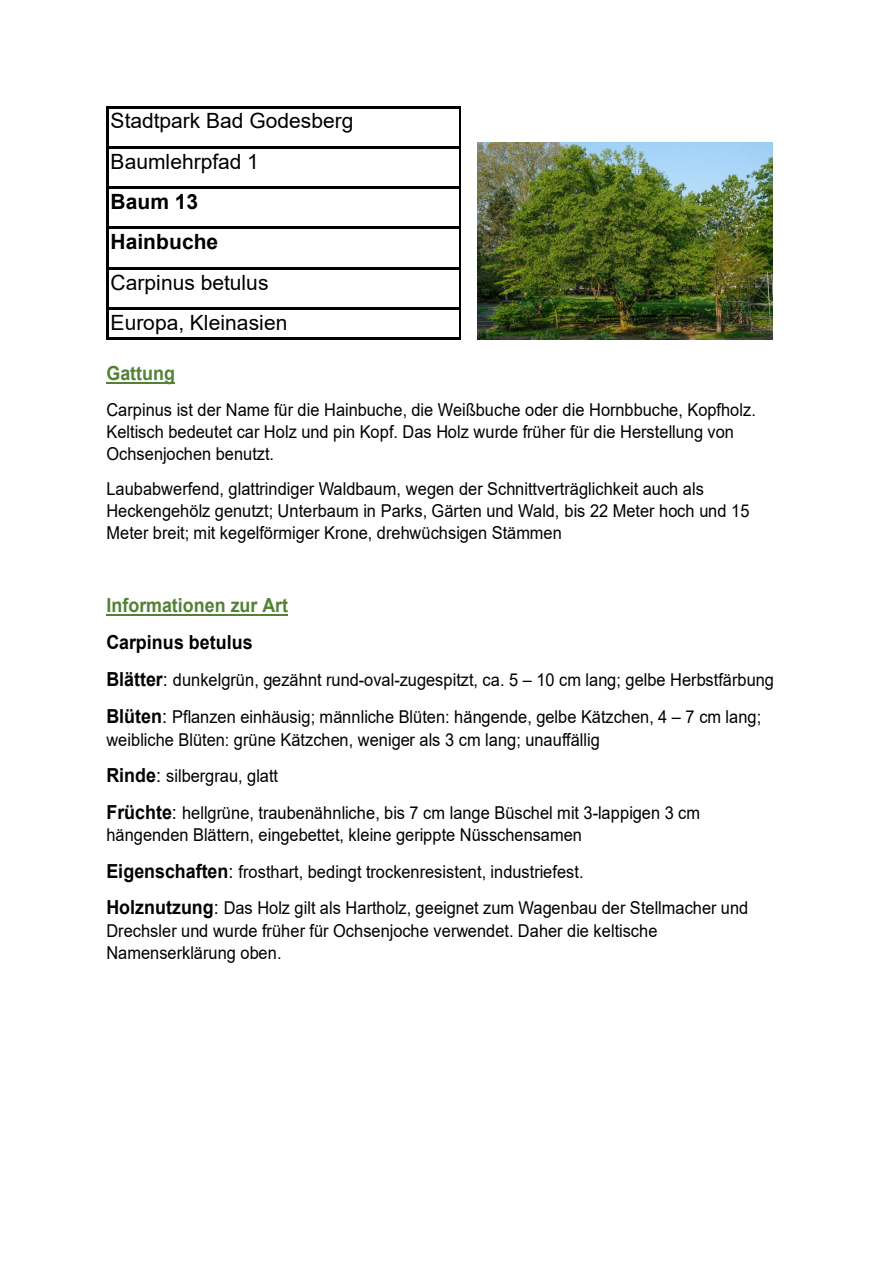
<style>
.page{position:relative;width:894px;height:1263px;background:#fff}
.page>*{position:absolute;margin:0;border:0;box-sizing:border-box;transform-origin:0 0}
.t1{font:21px/40.5px "Arial";color:#000}
.t2{font:700 21px/40.2px "Arial";letter-spacing:.005em;color:#000}
.t3{font:700 19.35px "Arial";color:#538135;scale:.92 1}
.t4{font:700 19.35px "Arial";letter-spacing:.005em;color:#000;scale:.92 1}
.t5{font:17.7px/36.5px "Arial";letter-spacing:.005em;color:#000;scale:.92 1}
.s1{font-weight:700;font-size:19.35px}
.s2{font-size:19.35px}
</style>
<div class="page">
<hr style="left:108px;top:106px;width:351px;height:2px;background:#000">
<hr style="left:106px;top:108px;width:2px;height:38px;background:#000">
<hr style="left:459px;top:108px;width:2px;height:38px;background:#000">
<hr style="left:108px;top:146px;width:351px;height:3px;background:#000">
<hr style="left:106px;top:149px;width:2px;height:38px;background:#000">
<hr style="left:459px;top:149px;width:2px;height:38px;background:#000">
<hr style="left:108px;top:187px;width:351px;height:2px;background:#000">
<hr style="left:106px;top:189px;width:2px;height:38px;background:#000">
<hr style="left:459px;top:189px;width:2px;height:38px;background:#000">
<hr style="left:108px;top:227px;width:351px;height:2px;background:#000">
<hr style="left:106px;top:229px;width:2px;height:38px;background:#000">
<hr style="left:459px;top:229px;width:2px;height:38px;background:#000">
<hr style="left:108px;top:267px;width:351px;height:2px;background:#000">
<hr style="left:106px;top:269px;width:2px;height:39px;background:#000">
<hr style="left:459px;top:269px;width:2px;height:39px;background:#000">
<hr style="left:108px;top:308px;width:351px;height:2px;background:#000">
<hr style="left:108px;top:338px;width:351px;height:1px;background:#000">
<hr style="left:106px;top:310px;width:2px;height:28px;background:#000">
<hr style="left:459px;top:310px;width:2px;height:28px;background:#000">
<hr style="left:106px;top:382px;width:69px;height:2px;background:#538135">
<hr style="left:106px;top:614px;width:182px;height:2px;background:#538135">
<img style="left:477px;top:143px;width:295px;height:196px">
<p class="t1" style="left:110px;top:103px;width:244px">Stadtpark Bad Godesberg<br>Baumlehrpfad 1</p>
<p class="t2" style="left:110px;top:183px;width:109px">Baum 13<br>Hainbuche</p>
<p class="t1" style="left:110px;top:264px;width:178px">Carpinus betulus<br>Europa, Kleinasien</p>
<p class="t3" style="left:106px;top:366px;width:76px">Gattung</p>
<p class="t5" style="left:106px;top:401px;width:707px;line-height:21.9px">Carpinus ist der Name für die Hainbuche, die Weißbuche oder die Hornbbuche, Kopfholz.<br>Keltisch bedeutet car Holz und pin Kopf. Das Holz wurde früher für die Herstellung von<br>Ochsenjochen benutzt.</p>
<p class="t5" style="left:106px;top:479px;width:700px;line-height:22px">Laubabwerfend, glattrindiger Waldbaum, wegen der Schnittverträglichkeit auch als<br>Heckengehölz genutzt; Unterbaum in Parks, Gärten und Wald, bis 22 Meter hoch und 15<br>Meter breit; mit kegelförmiger Krone, drehwüchsigen Stämmen</p>
<p class="t3" style="left:106px;top:598px;width:199px">Informationen zur Art</p>
<p class="t4" style="left:106px;top:635px;width:160px">Carpinus betulus</p>
<p class="t5" style="left:106px;top:663px;width:726px"><span class="s1">Blätter</span><span class="s2">:</span> dunkelgrün, gezähnt rund-oval-zugespitzt, ca. 5 – 10 cm lang; gelbe Herbstfärbung<br><span class="s1">Blüten</span><span class="s2">:</span> Pflanzen einhäusig; männliche Blüten: hängende, gelbe Kätzchen, 4 – 7 cm lang;</p>
<p class="t5" style="left:106px;top:723px;width:646px">weibliche Blüten: grüne Kätzchen, weniger als 3 cm lang; unauffällig<br><span class="s1">Rinde</span><span class="s2">:</span> silbergrau, glatt<br><span class="s1">Früchte</span><span class="s2">:</span> hellgrüne, traubenähnliche, bis 7 cm lange Büschel mit 3-lappigen 3 cm</p>
<p class="t5" style="left:106px;top:819px;width:699px">hängenden Blättern, eingebettet, kleine gerippte Nüsschensamen<br><span class="s1">Eigenschaften</span><span class="s2">:</span> frosthart, bedingt trockenresistent, industriefest.<br><span class="s1">Holznutzung</span><span class="s2">:</span> Das Holz gilt als Hartholz, geeignet zum Wagenbau der Stellmacher und</p>
<p class="t5" style="left:106px;top:922px;width:600px;line-height:21.9px">Drechsler und wurde früher für Ochsenjoche verwendet. Daher die keltische<br>Namenserklärung oben.</p>
</div>
